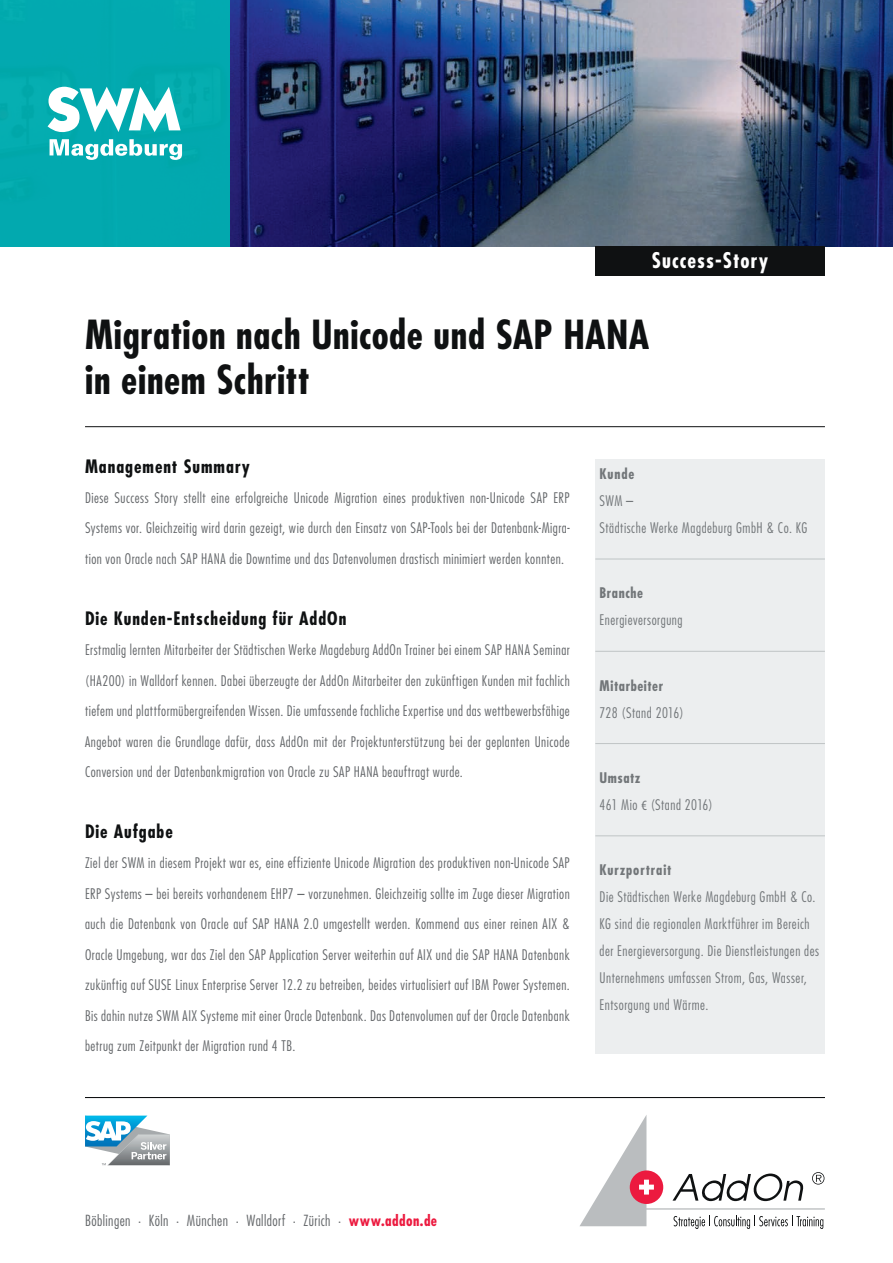
<style>
.page{position:relative;width:893px;height:1263px;background:#fff}
.page>*{position:absolute;margin:0;border:0;box-sizing:border-box;transform-origin:0 0}
.t1{font:700 condensed 39px/45px "Futura";letter-spacing:.015em;color:#0f1112}
.t2{font:700 condensed 21px "Futura";letter-spacing:.05em;color:#fff}
.t3{font:700 condensed 18px "Futura";letter-spacing:.055em;color:#0f1112}
.t4{font:300 condensed 15px "Futura";letter-spacing:.03em;color:#64676a}
.t5{font:300 condensed 14.25px/30.5px "Futura";letter-spacing:.035em;color:#64676a;text-align:justify}
.t6{font:300 condensed 14.25px/27px "Futura";letter-spacing:.04em;color:#7c7f82}
.t7{font:700 condensed 14.25px "Futura";letter-spacing:.05em;color:#7c7f82}
.s1{font-weight:700}
.s2{font-family:"Myriad Pro";font-weight:400}
.s3{font-weight:700;color:#ec1a3f}
</style>
<div class="page">
<img style="left:230px;top:0;width:663px;height:247px">
<div style="left:595px;top:459px;width:230px;height:594px;background:#eceeef"></div>
<hr style="left:85px;top:426px;width:740px;height:1px;background:#0f1112">
<div style="left:0;top:0;width:230px;height:247px;background:#02a9af"></div>
<div style="left:595px;top:247px;width:230px;height:29px;background:#0f1112"></div>
<hr style="left:595px;top:559px;width:230px;height:1px;background:#cfd2d3">
<hr style="left:595px;top:651px;width:230px;height:1px;background:#cfd2d3">
<hr style="left:595px;top:743px;width:230px;height:1px;background:#cfd2d3">
<hr style="left:595px;top:835px;width:230px;height:1px;background:#cfd2d3">
<hr style="left:85px;top:1097px;width:740px;height:1px;background:#0f1112">
<svg style="left:85px;top:1115px;width:85px;height:50px"></svg>
<svg style="left:580px;top:1115px;width:245px;height:114px"></svg>
<svg style="left:48px;top:87px;width:133px;height:45px"></svg>
<svg style="left:50px;top:139px;width:132px;height:21px"></svg>
<h2 class="t2" style="left:652px;top:247px;width:118px">Success-Story</h2>
<h1 class="t1" style="left:85px;top:312px;width:566px">Migration nach Unicode und SAP HANA in einem Schritt</h1>
<p class="t3" style="left:85px;top:454px;width:166px">Management Summary</p>
<p class="t5" style="left:85px;top:482px;width:486px">Diese Success Story stellt eine erfolgreiche Unicode Migration eines produktiven non-Unicode SAP ERP Systems vor. Gleichzeitig wird darin gezeigt, wie durch den Einsatz von SAP-Tools bei der Datenbank-Migra&shy;tion von Oracle nach SAP HANA die Downtime und das Datenvolumen drastisch minimiert werden konnten.</p>
<p class="t3" style="left:85px;top:606px;width:263px">Die Kunden-Entscheidung für AddOn</p>
<p class="t5" style="left:85px;top:634px;width:486px">Erstmalig lernten Mitarbeiter der Städtischen Werke Magdeburg AddOn Trainer bei einem SAP HANA Seminar (HA200) in Walldorf kennen. Dabei überzeugte der AddOn Mitarbeiter den zukünftigen Kunden mit fachlich tiefem und plattformübergreifenden Wissen. Die umfassende fachliche Expertise und das wettbewerbsfähige Angebot waren die Grundlage dafür, dass AddOn mit der Projektunterstützung bei der geplanten Unicode Conversion und der Datenbankmigration von Oracle zu SAP HANA beauftragt wurde.</p>
<p class="t3" style="left:85px;top:820px;width:89px">Die Aufgabe</p>
<p class="t5" style="left:85px;top:848px;width:486px">Ziel der SWM in diesem Projekt war es, eine effiziente Unicode Migration des produktiven non-Unicode SAP ERP Systems – bei bereits vorhandenem EHP7 – vorzunehmen. Gleichzeitig sollte im Zuge dieser Migration auch die Datenbank von Oracle auf SAP HANA 2.0 umgestellt werden. Kommend aus einer reinen AIX &amp; Oracle Umgebung, war das Ziel den SAP Application Server weiterhin auf AIX und die SAP HANA Datenbank zukünftig auf SUSE Linux Enterprise Server 12.2 zu betreiben, beides virtualisiert auf IBM Power Systemen.<br>Bis dahin nutze SWM AIX Systeme mit einer Oracle Datenbank. Das Datenvolumen auf der Oracle Datenbank betrug zum Zeitpunkt der Migration rund 4 TB.</p>
<p class="t7" style="left:600px;top:465px;width:36px">Kunde</p>
<p class="t6" style="left:600px;top:487px;width:209px">SWM –<br>Städtische Werke Magdeburg GmbH &amp; Co. KG</p>
<p class="t7" style="left:600px;top:584px;width:45px">Branche</p>
<p class="t6" style="left:600px;top:606px;width:85px">Energieversorgung</p>
<p class="t7" style="left:600px;top:676px;width:65px">Mitarbeiter</p>
<p class="t6" style="left:600px;top:699px;width:86px">728 (Stand 2016)</p>
<p class="t6" style="left:600px;top:764px;width:115px"><span class="s1">Umsatz<br></span>461 Mio <span class="s2">€</span> (Stand 2016)</p>
<p class="t7" style="left:600px;top:861px;width:73px">Kurzportrait</p>
<p class="t6" style="left:600px;top:883px;width:221px">Die Städtischen Werke Magdeburg GmbH &amp; Co.<br>KG sind die regionalen Marktführer im Bereich der Energieversorgung. Die Dienstleistungen des Unternehmens umfassen Strom, Gas, Wasser, Entsorgung und Wärme.</p>
<p class="t4" style="left:85px;top:1211px;width:354px">Böblingen · Köln · München · Walldorf · Zürich · <span class="s3">www.addon.de</span></p>
</div>
